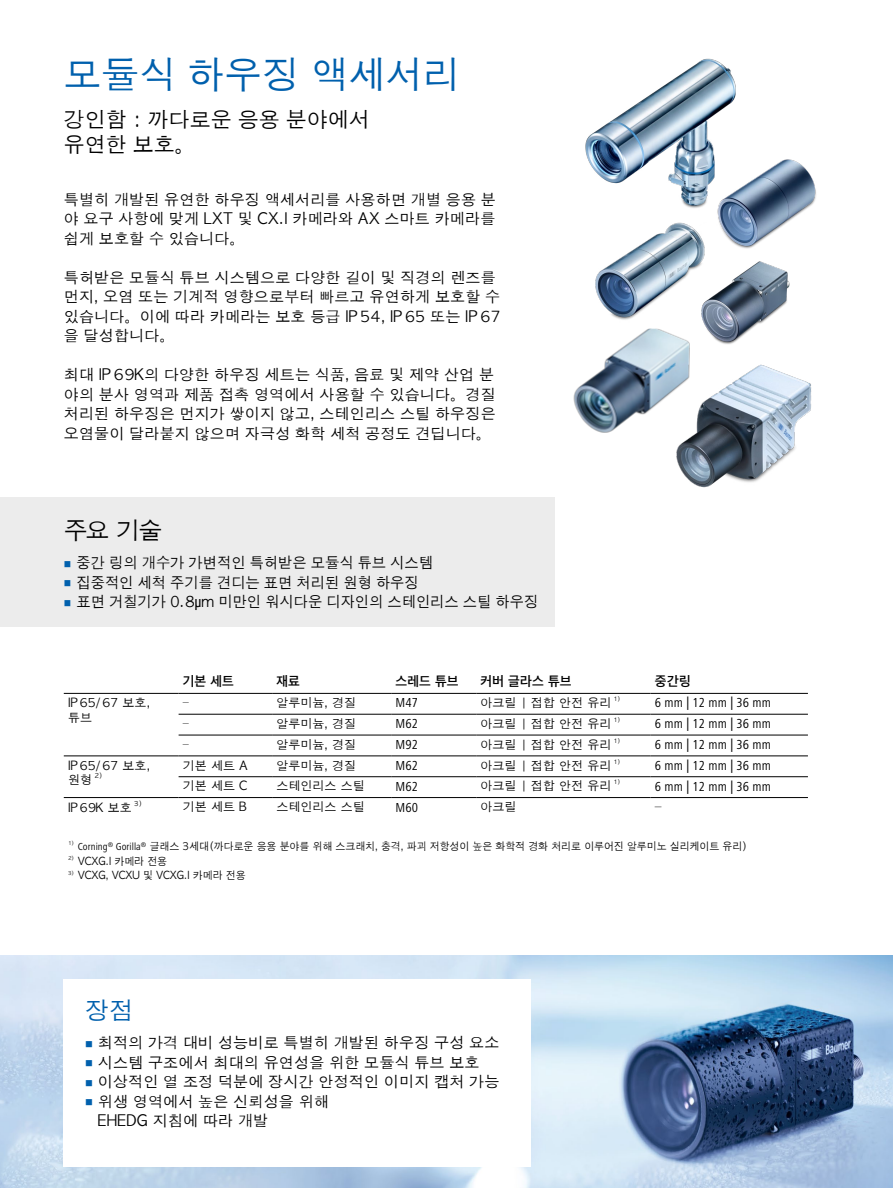
<style>
.page{position:relative;width:893px;height:1188px;background:#fff}
.page>*{position:absolute;margin:0;border:0;box-sizing:border-box;transform-origin:0 0}
.t1{font:37.5px "Apple Gothic";color:#0060ad}
.t2{font:24px "Apple Gothic";color:#000}
.t3{font:24px "Apple Gothic";color:#0060ad}
.t4{font:21px/25.5px "Apple Gothic";color:#000}
.t5{font:15px/19.5px "Apple Gothic";letter-spacing:.015em;color:#000;text-align:justify}
.t6{font:15px/19.5px "Apple Gothic";letter-spacing:.015em;color:#000;scale:.95 1}
.t7{font:condensed 13.5px "Frutiger Next Pro";letter-spacing:.005em;color:#000}
.t8{font:600 13.5px "Apple SD Gothic Neo";letter-spacing:.01em;color:#000}
.t9{font:13.5px "Apple Gothic";color:#000}
.t10{font:12px/14.7px "Apple Gothic";letter-spacing:.005em;color:#000}
.t11{font:10.5px "Apple Gothic";letter-spacing:-.01em;color:#000;scale:.95 1}
.t12{font:6.75px "Apple Gothic";color:#000}
.t13{font:6px "Apple Gothic";color:#000}
.s1{font-family:"Roboto Condensed"}
.s2{font-weight:500}
.s3{font-family:"Frutiger Next Pro";font-stretch:condensed}
</style>
<div class="page">
<img style="left:704px;top:261px;width:86px;height:83px">
<img style="left:718px;top:159px;width:98px;height:90px">
<img style="left:680px;top:364px;width:132px;height:124px">
<img style="left:573px;top:328px;width:150px;height:141px">
<img style="left:585px;top:58px;width:159px;height:157px">
<img style="left:0;top:956px;width:893px;height:232px">
<img style="left:595px;top:217px;width:126px;height:107px">
<hr style="left:391px;top:714px;width:85px;height:1px;background:#000">
<hr style="left:391px;top:735px;width:85px;height:1px;background:#000">
<hr style="left:391px;top:756px;width:85px;height:1px;background:#000">
<hr style="left:391px;top:776px;width:85px;height:1px;background:#000">
<hr style="left:391px;top:797px;width:85px;height:1px;background:#000">
<hr style="left:179px;top:756px;width:93px;height:1px;background:#000">
<hr style="left:179px;top:776px;width:93px;height:1px;background:#000">
<hr style="left:179px;top:797px;width:93px;height:1px;background:#000">
<hr style="left:179px;top:714px;width:93px;height:1px;background:#000">
<hr style="left:179px;top:735px;width:93px;height:1px;background:#000">
<hr style="left:179px;top:693px;width:93px;height:1px;background:#000">
<hr style="left:391px;top:693px;width:85px;height:1px;background:#000">
<hr style="left:64px;top:693px;width:115px;height:1px;background:#000">
<hr style="left:272px;top:693px;width:119px;height:1px;background:#000">
<hr style="left:272px;top:714px;width:119px;height:1px;background:#000">
<hr style="left:272px;top:735px;width:119px;height:1px;background:#000">
<hr style="left:272px;top:756px;width:119px;height:1px;background:#000">
<hr style="left:272px;top:776px;width:119px;height:1px;background:#000">
<hr style="left:272px;top:797px;width:119px;height:1px;background:#000">
<hr style="left:64px;top:756px;width:115px;height:1px;background:#000">
<hr style="left:64px;top:797px;width:115px;height:1px;background:#000">
<hr style="left:476px;top:693px;width:175px;height:1px;background:#000">
<hr style="left:651px;top:693px;width:157px;height:1px;background:#000">
<hr style="left:476px;top:714px;width:175px;height:1px;background:#000">
<hr style="left:651px;top:714px;width:157px;height:1px;background:#000">
<hr style="left:476px;top:735px;width:175px;height:1px;background:#000">
<hr style="left:651px;top:735px;width:157px;height:1px;background:#000">
<hr style="left:476px;top:756px;width:175px;height:1px;background:#000">
<hr style="left:651px;top:756px;width:157px;height:1px;background:#000">
<hr style="left:476px;top:776px;width:175px;height:1px;background:#000">
<hr style="left:651px;top:776px;width:157px;height:1px;background:#000">
<hr style="left:476px;top:797px;width:175px;height:1px;background:#000">
<hr style="left:651px;top:797px;width:157px;height:1px;background:#000">
<div style="left:64px;top:979px;width:467px;height:187px;background:#fff"></div>
<div style="left:0;top:497px;width:555px;height:130px;background:#ececec"></div>
<h1 class="t1" style="left:64px;top:53px;width:398px">모듈식 하우징 액세서리</h1>
<h3 class="t4" style="left:64px;top:107px;width:308px">강인함：까다로운 응용 분야에서 유연한 보호。</h3>
<p class="t5" style="left:64px;top:190px;width:433px">특별히 개발된 유연한 하우징 액세서리를 사용하면 개별 응용 분 야 요구 사항에 맞게 LXT 및 CX.I 카메라와 AX 스마트 카메라를 쉽게 보호할 수 있습니다。</p>
<p class="t5" style="left:64px;top:268px;width:438px;text-align:left">특허받은 모듈식 튜브 시스템으로 다양한 길이 및 직경의 렌즈를 먼지, 오염 또는 기계적 영향으로부터 빠르고 유연하게 보호할 수 있습니다。이에 따라 카메라는 보호 등급 IP54, IP65 또는 IP67 을 달성합니다。</p>
<p class="t5" style="left:64px;top:365px;width:433px">최대 IP69K의 다양한 하우징 세트는 식품, 음료 및 제약 산업 분 야의 분사 영역과 제품 접촉 영역에서 사용할 수 있습니다。경질 처리된 하우징은 먼지가 쌓이지 않고, 스테인리스 스틸 하우징은 오염물이 달라붙지 않으며 자극성 화학 세척 공정도 견딥니다。</p>
<h2 class="t2" style="left:64px;top:517px;width:100px">주요 기술</h2>
<p class="t6" style="left:77px;top:553px;width:487px">중간 링의 개수가 가변적인 특허받은 모듈식 튜브 시스템<br>집중적인 세척 주기를 견디는 표면 처리된 원형 하우징<br>표면 거칠기가 0.8<span class="s1">µ</span>m 미만인 워시다운 디자인의 스테인리스 스틸 하우징</p>
<p class="t8" style="left:183px;top:672px;width:53px">기본 세트</p>
<p class="t8" style="left:276px;top:672px;width:25px">재료</p>
<p class="t8" style="left:395px;top:672px;width:64px">스레드 튜브</p>
<p class="t8" style="left:480px;top:672px;width:92px">커버 글라스 튜브</p>
<p class="t8" style="left:655px;top:672px;width:37px">중간링</p>
<p class="t10" style="left:68px;top:696px;width:84px">IP65/67 보호, 튜브</p>
<p class="t10" style="left:183px;top:696px;width:8px">–</p>
<p class="t10" style="left:276px;top:696px;width:81px">알루미늄, 경질</p>
<p class="t7" style="left:395px;top:695px;width:24px">M47</p>
<p class="t10" style="left:480px;top:696px;width:132px">아크릴 | 접합 안전 유리</p>
<p class="t13" style="left:613px;top:695px;width:9px">1)</p>
<p class="t7" style="left:655px;top:695px;width:118px">6 mm <span class="s2">|</span> 12 mm <span class="s2">|</span> 36 mm</p>
<p class="t10" style="left:183px;top:716px;width:8px">–</p>
<p class="t10" style="left:276px;top:716px;width:81px">알루미늄, 경질</p>
<p class="t7" style="left:395px;top:716px;width:24px">M62</p>
<p class="t10" style="left:480px;top:716px;width:132px">아크릴 | 접합 안전 유리</p>
<p class="t13" style="left:613px;top:716px;width:9px">1)</p>
<p class="t7" style="left:655px;top:716px;width:118px">6 mm <span class="s2">|</span> 12 mm <span class="s2">|</span> 36 mm</p>
<p class="t10" style="left:183px;top:737px;width:8px">–</p>
<p class="t10" style="left:276px;top:737px;width:81px">알루미늄, 경질</p>
<p class="t7" style="left:395px;top:737px;width:24px">M92</p>
<p class="t10" style="left:480px;top:737px;width:132px">아크릴 | 접합 안전 유리</p>
<p class="t13" style="left:613px;top:737px;width:9px">1)</p>
<p class="t7" style="left:655px;top:737px;width:118px">6 mm <span class="s2">|</span> 12 mm <span class="s2">|</span> 36 mm</p>
<p class="t10" style="left:68px;top:758px;width:84px">IP65/67 보호, 원형</p>
<p class="t10" style="left:183px;top:758px;width:67px">기본 세트 A</p>
<p class="t10" style="left:276px;top:758px;width:81px">알루미늄, 경질</p>
<p class="t7" style="left:395px;top:758px;width:24px">M62</p>
<p class="t10" style="left:480px;top:758px;width:132px">아크릴 | 접합 안전 유리</p>
<p class="t13" style="left:613px;top:758px;width:9px">1)</p>
<p class="t7" style="left:655px;top:758px;width:118px">6 mm <span class="s2">|</span> 12 mm <span class="s2">|</span> 36 mm</p>
<p class="t10" style="left:183px;top:779px;width:66px">기본 세트 C</p>
<p class="t10" style="left:276px;top:779px;width:90px">스테인리스 스틸</p>
<p class="t7" style="left:395px;top:778px;width:24px">M62</p>
<p class="t10" style="left:480px;top:779px;width:132px">아크릴 | 접합 안전 유리</p>
<p class="t13" style="left:613px;top:779px;width:9px">1)</p>
<p class="t7" style="left:655px;top:778px;width:118px">6 mm <span class="s2">|</span> 12 mm <span class="s2">|</span> 36 mm</p>
<p class="t12" style="left:94px;top:772px;width:9px">2)</p>
<p class="t10" style="left:68px;top:801px;width:65px">IP69K 보호</p>
<p class="t12" style="left:134px;top:800px;width:9px">3)</p>
<p class="t10" style="left:183px;top:800px;width:66px">기본 세트 B</p>
<p class="t10" style="left:276px;top:800px;width:90px">스테인리스 스틸</p>
<p class="t7" style="left:395px;top:799px;width:24px">M60</p>
<p class="t10" style="left:480px;top:800px;width:38px">아크릴</p>
<p class="t9" style="left:655px;top:800px;width:8px">–</p>
<p class="t11" style="left:68px;top:840px;width:716px"><sup>1)</sup> <span class="s3">Corning</span><sup>®</sup> <span class="s3">Gorilla</span><sup>®</sup> 글래스 3세대(까다로운 응용 분야를 위해 스크래치, 충격, 파괴 저항성이 높은 화학적 경화 처리로 이루어진 알루미노 실리케이트 유리)</p>
<p class="t11" style="left:68px;top:855px;width:106px"><sup>2)</sup> VCXG.I 카메라 전용</p>
<p class="t11" style="left:68px;top:869px;width:188px"><sup>3)</sup> VCXG, VCXU 및 VCXG.I 카메라 전용</p>
<h2 class="t3" style="left:85px;top:996px;width:50px">장점</h2>
<p class="t5" style="left:98px;top:1033px;width:403px;text-align:left">최적의 가격 대비 성능비로 특별히 개발된 하우징 구성 요소 시스템 구조에서 최대의 유연성을 위한 모듈식 튜브 보호 이상적인 열 조정 덕분에 장시간 안정적인 이미지 캡처 가능 위생 영역에서 높은 신뢰성을 위해<br>EHEDG 지침에 따라 개발</p>
</div>
